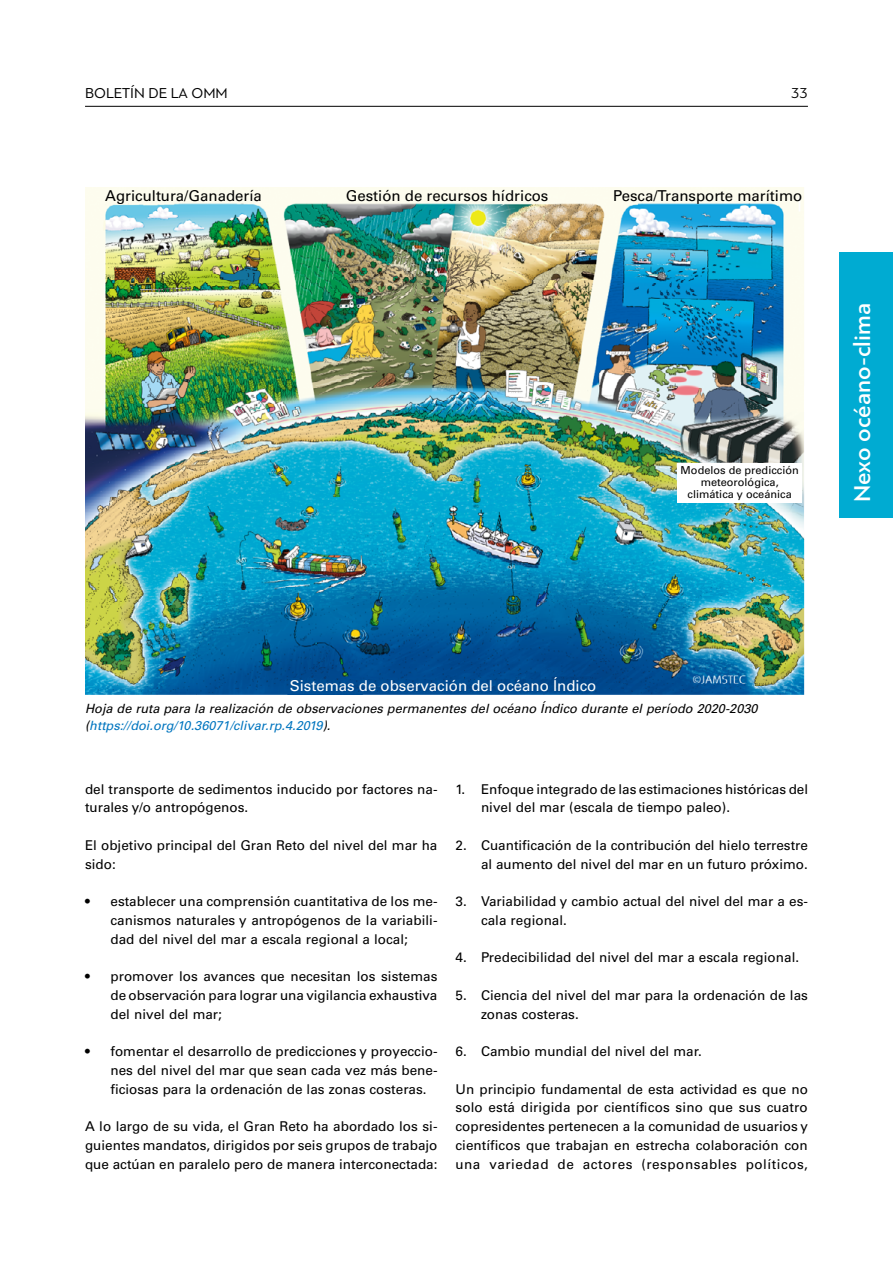
<style>
.page{position:relative;width:893px;height:1263px;background:#fff}
.page>*{position:absolute;margin:0;border:0;box-sizing:border-box;transform-origin:0 0}
.Title__level_2{font:500 24px "PF Bague Sans Pro";color:#fff}
.t1{font:15px "Univers LT Std";color:#000}
.t2{font:15px "Univers LT Std";color:#fff}
.t3{font:15px "PF Bague Sans Pro";color:#000}
.Body_text-2_9_al_12{font:13.5px/18.8px "Univers LTCYR 55 Roman";color:#000}
.t4{font:italic 12.75px/16.5px "Univers LTCYR 55";color:#000}
.t5{font:10.95px/11.7px "Univers LT Std";color:#000;text-align:center}
.s1{color:#0075bf}
</style>
<div class="page">
<hr style="left:85px;top:106px;width:723px;height:1px;background:#000">
<img style="left:85px;top:187px;width:720px;height:507px">
<div style="left:678px;top:463px;width:124px;height:40px;background:#fff"></div>
<div style="left:839px;top:252px;width:54px;height:266px;background:#00abd2"></div>
<p class="t3" style="left:85px;top:84px;width:144px">BOLETÍN DE LA OMM</p>
<p class="t3" style="left:791px;top:84px;width:18px">33</p>
<p class="t1" style="left:105px;top:190px;width:158px">Agricultura/Ganadería</p>
<p class="t1" style="left:346px;top:190px;width:204px">Gestión de recursos hídricos</p>
<p class="t1" style="left:613px;top:190px;width:191px">Pesca/Transporte marítimo</p>
<p class="t5" style="left:681px;top:466px;width:120px">Modelos de predicción meteorológica, climática y oceánica</p>
<p class="Title__level_2" style="left:848px;top:502px;width:201px;rotate:-90deg">Nexo océano-clima</p>
<p class="t2" style="left:290px;top:680px;width:308px">Sistemas de observación del océano Índico</p>
<p class="t4" style="left:85px;top:700px;width:674px">Hoja de ruta para la realización de observaciones permanentes del océano Índico durante el período 2020-2030 (<span class="s1">https://doi.org/10.36071/clivar.rp.4.2019</span>).</p>
<p class="Body_text-2_9_al_12" style="left:85px;top:779px;width:354px">del transporte de sedimentos inducido por factores na&shy;turales y/o antropógenos.</p>
<p class="Body_text-2_9_al_12" style="left:85px;top:835px;width:354px">El objetivo principal del Gran Reto del nivel del mar ha sido:</p>
<p class="Body_text-2_9_al_12" style="left:111px;top:891px;width:328px;text-align:justify;text-indent:-26px">• establecer una comprensión cuantitativa de los me&shy;canismos naturales y antropógenos de la variabili&shy;dad del nivel del mar a escala regional a local;</p>
<p class="Body_text-2_9_al_12" style="left:111px;top:966px;width:328px;text-align:justify;text-indent:-26px">• promover los avances que necesitan los sistemas de observación para lograr una vigilancia exhaustiva del nivel del mar;</p>
<p class="Body_text-2_9_al_12" style="left:111px;top:1041px;width:328px;text-align:justify;text-indent:-26px">• fomentar el desarrollo de predicciones y proyeccio&shy;nes del nivel del mar que sean cada vez más bene&shy;ficiosas para la ordenación de las zonas costeras.</p>
<p class="Body_text-2_9_al_12" style="left:85px;top:1116px;width:354px;text-align:justify">A lo largo de su vida, el Gran Reto ha abordado los si&shy;guientes mandatos, dirigidos por seis grupos de trabajo que actúan en paralelo pero de manera interconectada:</p>
<p class="Body_text-2_9_al_12" style="left:481px;top:779px;width:329px;text-indent:-26px">1. Enfoque integrado de las estimaciones históricas del nivel del mar (escala de tiempo paleo).</p>
<p class="Body_text-2_9_al_12" style="left:455px;top:835px;width:354px;text-align:right">2. Cuantificación de la contribución del hielo terrestre al aumento del nivel del mar en un futuro próximo.</p>
<p class="Body_text-2_9_al_12" style="left:481px;top:891px;width:328px;text-indent:-26px">3. Variabilidad y cambio actual del nivel del mar a es&shy;cala regional.</p>
<p class="Body_text-2_9_al_12" style="left:455px;top:947px;width:345px">4. Predecibilidad del nivel del mar a escala regional.</p>
<p class="Body_text-2_9_al_12" style="left:481px;top:985px;width:328px;text-indent:-26px">5. Ciencia del nivel del mar para la ordenación de las zonas costeras.</p>
<p class="Body_text-2_9_al_12" style="left:455px;top:1041px;width:248px">6. Cambio mundial del nivel del mar.</p>
<p class="Body_text-2_9_al_12" style="left:455px;top:1079px;width:354px;text-align:justify">Un principio fundamental de esta actividad es que no solo está dirigida por científicos sino que sus cuatro copresidentes pertenecen a la comunidad de usuarios y científicos que trabajan en estrecha colaboración con una variedad de actores (responsables políticos,</p>
</div>
